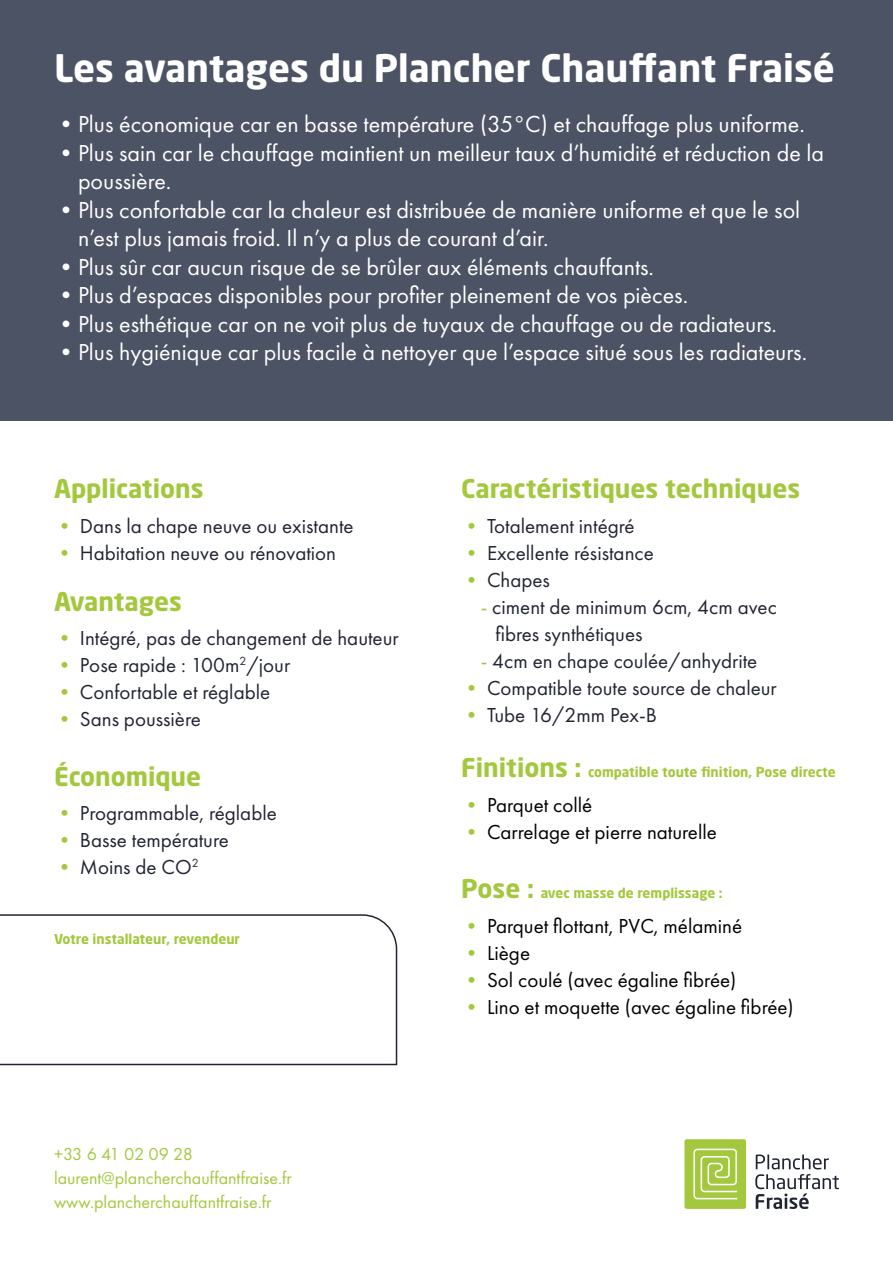
<style>
.page{position:relative;width:893px;height:1263px;background:#fff}
.page>*{position:absolute;margin:0;border:0;box-sizing:border-box;transform-origin:0 0}
.t1{font:700 37.5px "Neo Sans W1 G";color:#fff}
.t2{font:700 25.5px "Neo Sans W1 G";color:#a4c83d}
.t3{font:24px/28.5px "Futura PT";color:#fff}
.t4{font:21px/27px "Futura PT";color:#212532}
.t5{font:21px "Futura PT";color:#000}
.t6{font:18px/24px "Futura PT";color:#a4c83d}
.t7{font:700 13.5px "Neo Sans W1 G";color:#a4c83d}
.s1{color:#a4c83d}
.s2{font-size:25.5px}
</style>
<div class="page">
<div style="left:0;top:0;width:893px;height:421px;background:#4c5365"></div>
<svg style="left:0;top:914px;width:398px;height:152px"></svg>
<div style="left:684px;top:1139px;width:62px;height:70px;background:#a4c83d;border-radius:2px"></div>
<svg style="left:693px;top:1148px;width:44px;height:51px"></svg>
<svg style="left:755px;top:1154px;width:84px;height:55px"></svg>
<h1 class="t1" style="left:54px;top:44px;width:783px">Les avantages du Plancher Chauffant Fraisé</h1>
<p class="t3" style="left:54px;top:110px;width:752px">•Plus économique car en basse température (35°C) et chauffage plus uniforme.</p>
<p class="t3" style="left:78px;top:138px;width:748px;text-indent:-24px">•Plus sain car le chauffage maintient un meilleur taux d’humidité et réduction de la poussière.</p>
<p class="t3" style="left:78px;top:195px;width:724px;text-indent:-24px">•Plus confortable car la chaleur est distribuée de manière uniforme et que le sol n’est plus jamais froid. Il n’y a plus de courant d’air.</p>
<p class="t3" style="left:54px;top:252px;width:602px">•Plus sûr car aucun risque de se brûler aux éléments chauffants.</p>
<p class="t3" style="left:54px;top:281px;width:636px">•Plus d’espaces disponibles pour profiter pleinement de vos pièces.</p>
<p class="t3" style="left:54px;top:309px;width:725px">•Plus esthétique car on ne voit plus de tuyaux de chauffage ou de radiateurs.</p>
<p class="t3" style="left:54px;top:338px;width:755px">•Plus hygiénique car plus facile à nettoyer que l’espace situé sous les radiateurs.</p>
<p class="t2" style="left:54px;top:472px;width:151px">Applications</p>
<p class="t4" style="left:54px;top:512px;width:301px"><span class="s1">•</span> Dans la chape neuve ou existante</p>
<p class="t4" style="left:54px;top:539px;width:284px"><span class="s1">•</span> Habitation neuve ou rénovation</p>
<p class="t2" style="left:54px;top:585px;width:130px">Avantages</p>
<p class="t4" style="left:54px;top:625px;width:346px"><span class="s1">•</span> Intégré, pas de changement de hauteur</p>
<p class="t4" style="left:54px;top:652px;width:238px"><span class="s1">•</span> Pose rapide : 100m<sup>2</sup>/jour</p>
<p class="t4" style="left:54px;top:679px;width:218px"><span class="s1">•</span> Confortable et réglable</p>
<p class="t4" style="left:54px;top:706px;width:148px"><span class="s1">•</span> Sans poussière</p>
<p class="t2" style="left:54px;top:760px;width:149px">Économique</p>
<p class="t4" style="left:54px;top:800px;width:224px"><span class="s1">•</span> Programmable, réglable</p>
<p class="t4" style="left:54px;top:827px;width:176px"><span class="s1">•</span> Basse température</p>
<p class="t4" style="left:54px;top:854px;width:146px"><span class="s1">•</span> Moins de CO<sup>2</sup></p>
<p class="t7" style="left:54px;top:930px;width:187px">Votre installateur, revendeur</p>
<p class="t6" style="left:54px;top:1142px;width:239px">+33 6 41 02 09 28 laurent@plancherchauffantfraise.fr www.plancherchauffantfraise.fr</p>
<p class="t2" style="left:461px;top:472px;width:341px">Caractéristiques techniques</p>
<p class="t4" style="left:461px;top:512px;width:175px"><span class="s1">•</span> Totalement intégré</p>
<p class="t4" style="left:461px;top:539px;width:194px"><span class="s1">•</span> Excellente résistance</p>
<p class="t4" style="left:461px;top:566px;width:90px"><span class="s1">•</span> Chapes</p>
<p class="t4" style="left:495px;top:593px;width:283px;text-indent:-15px"><span class="s1">-</span> ciment de minimum 6cm, 4cm avec fibres synthétiques</p>
<p class="t4" style="left:481px;top:647px;width:278px"><span class="s1">-</span> 4cm en chape coulée/anhydrite</p>
<p class="t4" style="left:461px;top:674px;width:317px"><span class="s1">•</span> Compatible toute source de chaleur</p>
<p class="t4" style="left:461px;top:701px;width:197px"><span class="s1">•</span> Tube 16/2mm Pex-B</p>
<p class="t7" style="left:461px;top:763px;width:376px"><span class="s2">Finitions :</span> compatible toute finition, Pose directe</p>
<p class="t5" style="left:461px;top:792px;width:133px"><span class="s1">•</span> Parquet collé</p>
<p class="t5" style="left:461px;top:819px;width:257px"><span class="s1">•</span> Carrelage et pierre naturelle</p>
<p class="t7" style="left:461px;top:885px;width:263px"><span class="s2">Pose :</span> avec masse de remplissage :</p>
<p class="t5" style="left:461px;top:914px;width:283px"><span class="s1">•</span> Parquet flottant, PVC, mélaminé</p>
<p class="t5" style="left:461px;top:941px;width:71px"><span class="s1">•</span> Liège</p>
<p class="t5" style="left:461px;top:968px;width:277px"><span class="s1">•</span> Sol coulé (avec égaline fibrée)</p>
<p class="t5" style="left:461px;top:995px;width:334px"><span class="s1">•</span> Lino et moquette (avec égaline fibrée)</p>
</div>
